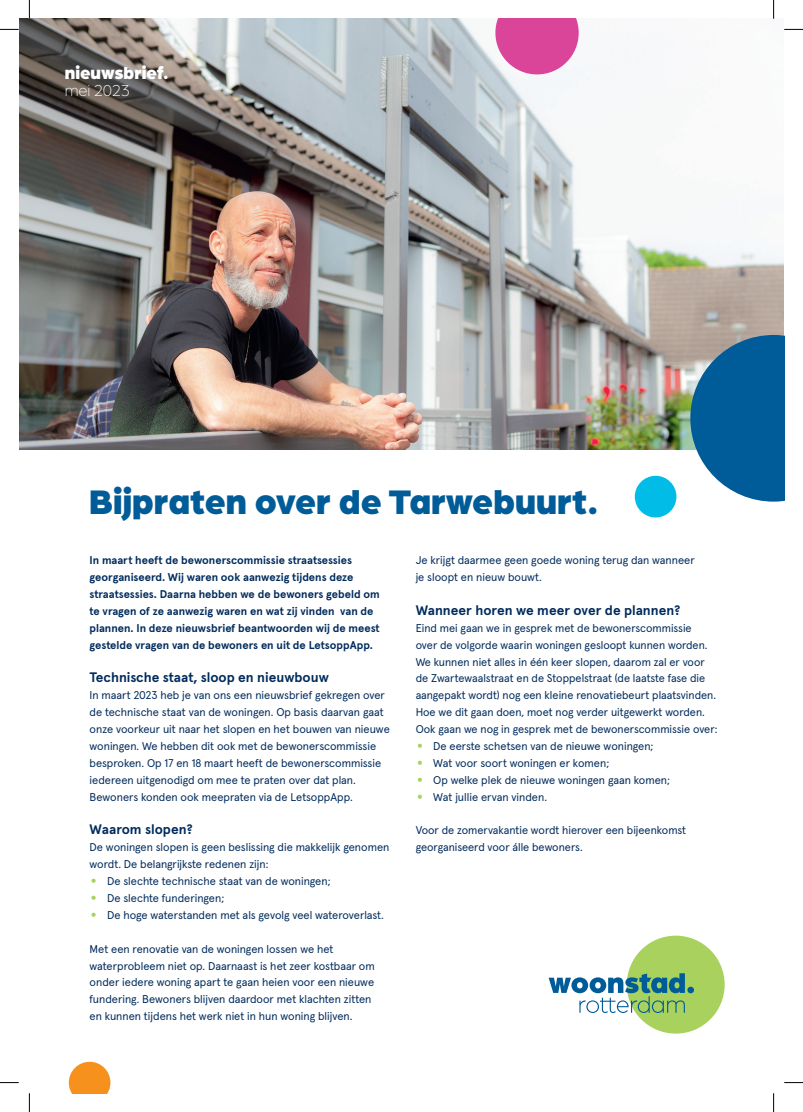
<style>
.page{position:relative;width:803px;height:1112px;background:#fff}
.page>*{position:absolute;margin:0;border:0;box-sizing:border-box;transform-origin:0 0}
.t1{font:900 36.25px "Arboria";color:#005c98}
.t2{font:900 18.12px "Arboria";color:#fff}
.t3{font:300 16.88px "Arboria";letter-spacing:-.01em;color:#fff}
.t4{font:700 13.75px "Apercu Pro";color:#002b5c}
.t5{font:11.25px/16.9px "Apercu Pro";color:#002b5c}
.t6{font:700 11.25px/16.9px "Apercu Pro";color:#002b5c}
.s1{font-size:25px;color:#a8d15d}
</style>
<div class="page">
<img style="left:19px;top:19px;width:765px;height:430px">
<div style="left:627px;top:935px;width:98px;height:98px;background:#a8d15d;border-radius:50%"></div>
<div style="left:687px;top:986px;width:7px;height:7px;background:#005c98;border-radius:50%"></div>
<svg style="left:549px;top:973px;width:136px;height:39px"></svg>
<div style="left:635px;top:475px;width:41px;height:42px;background:#02bce8;border-radius:50%"></div>
<svg style="left:69px;top:1061px;width:41px;height:31px"></svg>
<svg style="left:495px;top:19px;width:84px;height:55px;background:#de62a8"></svg>
<svg style="left:690px;top:335px;width:94px;height:166px;background:#2973a2"></svg>
<svg style="left:0;top:29px;width:19px;height:1px"></svg>
<svg style="left:784px;top:29px;width:19px;height:1px"></svg>
<svg style="left:0;top:1082px;width:19px;height:1px"></svg>
<svg style="left:784px;top:1082px;width:19px;height:1px"></svg>
<svg style="left:29px;top:0;width:1px;height:19px"></svg>
<svg style="left:29px;top:1093px;width:1px;height:18px"></svg>
<svg style="left:773px;top:0;width:1px;height:19px"></svg>
<svg style="left:773px;top:1093px;width:1px;height:18px"></svg>
<h2 class="t2" style="left:65px;top:60px;width:106px">nieuwsbrief.</h2>
<h3 class="t3" style="left:65px;top:80px;width:67px">mei 2023</h3>
<h1 class="t1" style="left:89px;top:475px;width:512px">Bijpraten over de Tarwebuurt.</h1>
<p class="t6" style="left:90px;top:551px;width:292px">In maart heeft de bewonerscommissie straatsessies georganiseerd. Wij waren ook aanwezig tijdens deze straatsessies. Daarna hebben we de bewoners gebeld om te vragen of ze aanwezig waren en wat zij vinden van de plannen. In deze nieuwsbrief beantwoorden wij de meest gestelde vragen van de bewoners en uit de LetsoppApp.</p>
<p class="t4" style="left:90px;top:666px;width:241px">Technische staat, sloop en nieuwbouw</p>
<p class="t5" style="left:90px;top:685px;width:302px">In maart 2023 heb je van ons een nieuwsbrief gekregen over de technische staat van de woningen. Op basis daarvan gaat onze voorkeur uit naar het slopen en het bouwen van nieuwe woningen. We hebben dit ook met de bewonerscommissie besproken. Op 17 en 18 maart heeft de bewonerscommissie iedereen uitgenodigd om mee te praten over dat plan.<br>Bewoners konden ook meepraten via de LetsoppApp.</p>
<p class="t4" style="left:90px;top:818px;width:105px">Waarom slopen?</p>
<p class="t5" style="left:90px;top:837px;width:301px">De woningen slopen is geen beslissing die makkelijk genomen wordt. De belangrijkste redenen zijn:</p>
<p class="t5" style="left:90px;top:871px;width:242px"><span class="s1">•</span> De slechte technische staat van de woningen;</p>
<p class="t5" style="left:90px;top:888px;width:136px"><span class="s1">•</span> De slechte funderingen;</p>
<p class="t5" style="left:90px;top:905px;width:296px"><span class="s1">•</span> De hoge waterstanden met als gevolg veel wateroverlast.</p>
<p class="t5" style="left:90px;top:939px;width:287px">Met een renovatie van de woningen lossen we het waterprobleem niet op. Daarnaast is het zeer kostbaar om onder iedere woning apart te gaan heien voor een nieuwe fundering. Bewoners blijven daardoor met klachten zitten en kunnen tijdens het werk niet in hun woning blijven.</p>
<p class="t5" style="left:416px;top:550px;width:281px">Je krijgt daarmee geen goede woning terug dan wanneer je sloopt en nieuw bouwt.</p>
<p class="t4" style="left:416px;top:599px;width:266px">Wanneer horen we meer over de plannen?</p>
<p class="t5" style="left:416px;top:618px;width:303px">Eind mei gaan we in gesprek met de bewonerscommissie<br>over de volgorde waarin woningen gesloopt kunnen worden.<br>We kunnen niet alles in één keer slopen, daarom zal er voor de Zwartewaalstraat en de Stoppelstraat (de laatste fase die aangepakt wordt) nog een kleine renovatiebeurt plaatsvinden.<br>Hoe we dit gaan doen, moet nog verder uitgewerkt worden.<br>Ook gaan we nog in gesprek met de bewonerscommissie over:</p>
<p class="t5" style="left:416px;top:736px;width:239px"><span class="s1">•</span> De eerste schetsen van de nieuwe woningen;</p>
<p class="t5" style="left:416px;top:753px;width:195px"><span class="s1">•</span> Wat voor soort woningen er komen;</p>
<p class="t5" style="left:416px;top:770px;width:256px"><span class="s1">•</span> Op welke plek de nieuwe woningen gaan komen;</p>
<p class="t5" style="left:416px;top:787px;width:133px"><span class="s1">•</span> Wat jullie ervan vinden.</p>
<p class="t5" style="left:416px;top:820px;width:272px">Voor de zomervakantie wordt hierover een bijeenkomst georganiseerd voor álle bewoners.</p>
</div>
